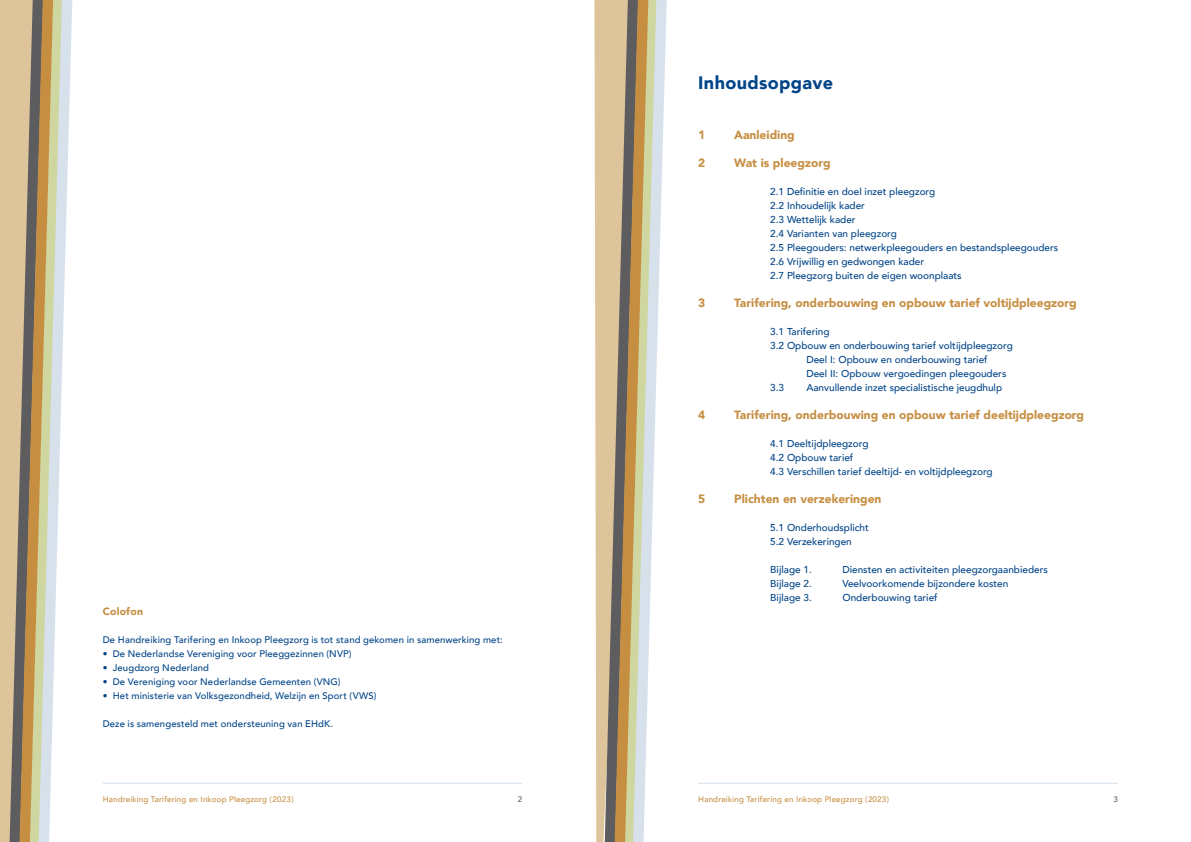
<style>
.page{position:relative;width:1191px;height:842px;background:#fff}
.page>*{position:absolute;margin:0;border:0;box-sizing:border-box;transform-origin:0 0}
.t1{font:900 18px "Avenir";letter-spacing:.02em;color:#048}
.t2{font:900 12px "Avenir";color:#c68e41}
.t3{font:900 10.5px "Avenir";letter-spacing:.02em;color:#c68e41}
.t4{font:500 10px/14px "Avenir";color:#048}
.t5{font:500 9.5px "Avenir";letter-spacing:.01em;color:#048}
.t6{font:500 8px "Avenir";letter-spacing:.02em;color:#c68e41}
.t7{font:500 8px "Avenir";color:#5d5c5e}
</style>
<div class="page">
<hr style="left:698px;top:783px;width:419px;height:1px;background:#d6e1ec">
<hr style="left:103px;top:783px;width:419px;height:1px;background:#d6e1ec">
<svg style="left:594px;top:0;width:73px;height:842px"></svg>
<svg style="left:0;top:0;width:73px;height:842px"></svg>
<p class="t3" style="left:103px;top:602px;width:42px">Colofon</p>
<p class="t5" style="left:103px;top:631px;width:401px">De Handreiking Tarifering en Inkoop Pleegzorg is tot stand gekomen in samenwerking met:</p>
<p class="t5" style="left:103px;top:645px;width:250px">• De Nederlandse Vereniging voor Pleeggezinnen (NVP)</p>
<p class="t5" style="left:103px;top:659px;width:108px">• Jeugdzorg Nederland</p>
<p class="t5" style="left:103px;top:673px;width:239px">• De Vereniging voor Nederlandse Gemeenten (VNG)</p>
<p class="t5" style="left:103px;top:687px;width:275px">• Het ministerie van Volksgezondheid, Welzijn en Sport (VWS)</p>
<p class="t5" style="left:103px;top:715px;width:232px">Deze is samengesteld met ondersteuning van EHdK.</p>
<h1 class="t1" style="left:698px;top:67px;width:136px">Inhoudsopgave</h1>
<p class="t2" style="left:698px;top:124px;width:9px">1</p>
<p class="t2" style="left:734px;top:124px;width:62px">Aanleiding</p>
<p class="t2" style="left:698px;top:152px;width:9px">2</p>
<p class="t2" style="left:734px;top:152px;width:98px">Wat is pleegzorg</p>
<p class="t4" style="left:770px;top:184px;width:289px">2.1 Definitie en doel inzet pleegzorg<br>2.2 Inhoudelijk kader<br>2.3 Wettelijk kader<br>2.4 Varianten van pleegzorg<br>2.5 Pleegouders: netwerkpleegouders en bestandspleegouders 2.6 Vrijwillig en gedwongen kader<br>2.7 Pleegzorg buiten de eigen woonplaats</p>
<p class="t2" style="left:698px;top:292px;width:9px">3</p>
<p class="t2" style="left:734px;top:292px;width:344px">Tarifering, onderbouwing en opbouw tarief voltijdpleegzorg</p>
<p class="t4" style="left:770px;top:324px;width:61px">3.1 Tarifering</p>
<p class="t4" style="left:770px;top:338px;width:244px">3.2 Opbouw en onderbouwing tarief voltijdpleegzorg</p>
<p class="t4" style="left:806px;top:352px;width:183px">Deel I: Opbouw en onderbouwing tarief</p>
<p class="t4" style="left:806px;top:366px;width:202px">Deel II: Opbouw vergoedingen pleegouders</p>
<p class="t4" style="left:770px;top:380px;width:15px">3.3</p>
<p class="t4" style="left:806px;top:380px;width:197px">Aanvullende inzet specialistische jeugdhulp</p>
<p class="t2" style="left:698px;top:404px;width:9px">4</p>
<p class="t2" style="left:734px;top:404px;width:351px">Tarifering, onderbouwing en opbouw tarief deeltijdpleegzorg</p>
<p class="t4" style="left:770px;top:436px;width:224px">4.1 Deeltijdpleegzorg<br>4.2 Opbouw tarief<br>4.3 Verschillen tarief deeltijd- en voltijdpleegzorg</p>
<p class="t2" style="left:698px;top:488px;width:9px">5</p>
<p class="t2" style="left:734px;top:488px;width:149px">Plichten en verzekeringen</p>
<p class="t4" style="left:770px;top:520px;width:100px">5.1 Onderhoudsplicht<br>5.2 Verzekeringen</p>
<p class="t4" style="left:770px;top:562px;width:43px">Bijlage 1.</p>
<p class="t4" style="left:842px;top:562px;width:207px">Diensten en activiteiten pleegzorgaanbieders</p>
<p class="t4" style="left:770px;top:576px;width:43px">Bijlage 2.</p>
<p class="t4" style="left:842px;top:576px;width:168px">Veelvoorkomende bijzondere kosten</p>
<p class="t4" style="left:770px;top:590px;width:43px">Bijlage 3.</p>
<p class="t4" style="left:842px;top:590px;width:97px">Onderbouwing tarief</p>
<p class="t6" style="left:103px;top:792px;width:192px">Handreiking Tarifering en Inkoop Pleegzorg (2023)</p>
<p class="t7" style="left:518px;top:792px;width:6px">2</p>
<p class="t6" style="left:698px;top:792px;width:192px">Handreiking Tarifering en Inkoop Pleegzorg (2023)</p>
<p class="t7" style="left:1113px;top:792px;width:6px">3</p>
</div>
